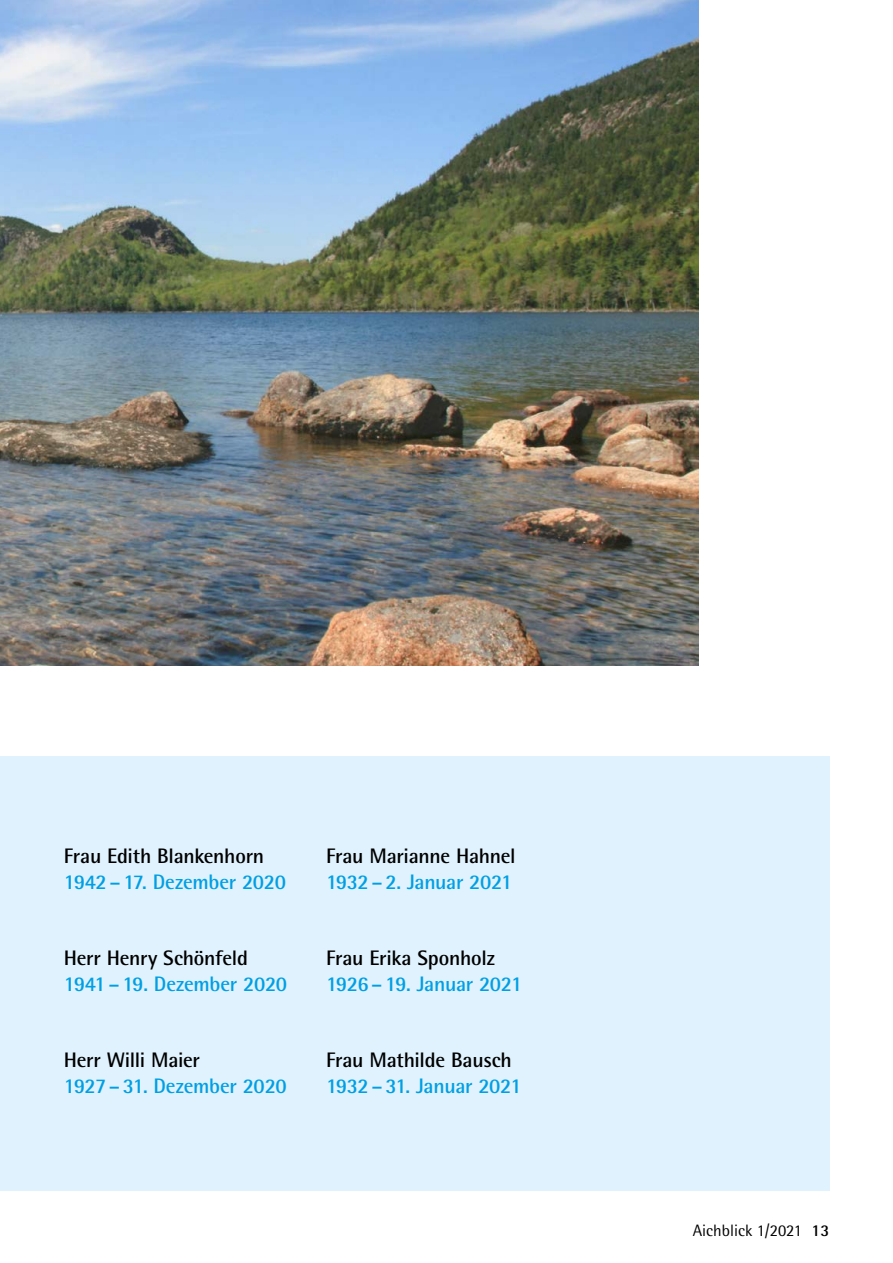
<style>
.page{position:relative;width:893px;height:1263px;background:#fff}
.page>*{position:absolute;margin:0;border:0;box-sizing:border-box;transform-origin:0 0}
.t1{font:700 21px "Agfa Rotis Semisans";letter-spacing:-.015em;color:#009fe3}
.t2{font:700 21px "Agfa Rotis Semisans";letter-spacing:-.01em;color:#000}
.t3{font:16.5px "Agfa Rotis Semisans";color:#000}
.s1{font-weight:700}
</style>
<div class="page">
<div style="left:0;top:756px;width:829px;height:434px;background:#dff2fd"></div>
<img style="left:0;top:0;width:698px;height:665px">
<p class="t2" style="left:64px;top:843px;width:202px">Frau Edith Blankenhorn</p>
<p class="t1" style="left:64px;top:869px;width:224px">1942–17. Dezember 2020</p>
<p class="t2" style="left:64px;top:945px;width:186px">Herr Henry Schönfeld</p>
<p class="t1" style="left:64px;top:971px;width:225px">1941–19. Dezember 2020</p>
<p class="t2" style="left:64px;top:1047px;width:138px">Herr Willi Maier</p>
<p class="t1" style="left:64px;top:1073px;width:225px">1927–31. Dezember 2020</p>
<p class="t2" style="left:326px;top:843px;width:191px">Frau Marianne Hahnel</p>
<p class="t1" style="left:326px;top:869px;width:188px">1932–2. Januar 2021</p>
<p class="t2" style="left:326px;top:945px;width:170px">Frau Erika Sponholz</p>
<p class="t1" style="left:326px;top:971px;width:198px">1926–19. Januar 2021</p>
<p class="t2" style="left:326px;top:1047px;width:187px">Frau Mathilde Bausch</p>
<p class="t1" style="left:326px;top:1073px;width:197px">1932–31. Januar 2021</p>
<p class="t3" style="left:693px;top:1221px;width:138px">Aichblick 1/2021 <span class="s1">13</span></p>
</div>
